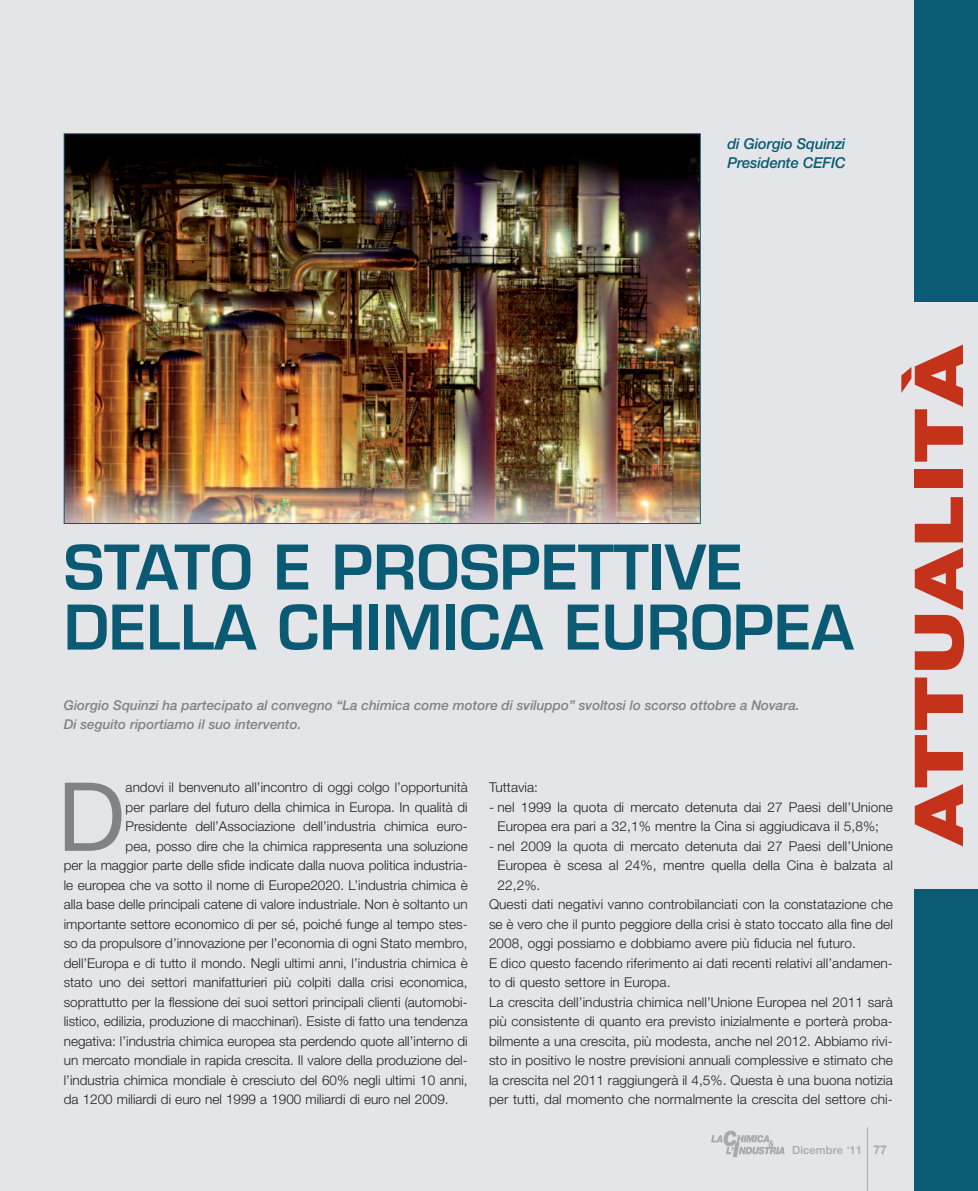
<style>
.page{position:relative;width:978px;height:1191px;background:#e3e5e9}
.page>*{position:absolute;margin:0;border:0;box-sizing:border-box;transform-origin:0 0}
.t1{font:95.4px "Helvetica Neue";color:#808285}
.t2{font:900 67.5px "Helvetica Neue";letter-spacing:.015em;color:#c5321a;scale:1.25 1}
.t3{font:600 60px/60px "Eurostile";color:#0b5a73}
.t4{font:italic 500 15px/19.5px "Helvetica Neue";letter-spacing:-.01em;color:#0b5a73}
.t5{font:300 13.5px/19.5px "Helvetica Neue";color:#231f20;text-align:center}
.t6{font:italic 500 13.5px/19.5px "Helvetica Neue";color:#808285}
.t7{font:500 11.25px "Helvetica Neue";letter-spacing:.01em;color:#a8a9ad}
.s1{font-weight:700;font-size:12px}
</style>
<div class="page">
<div style="left:914px;top:0;width:64px;height:302px;background:#0b5a73"></div>
<div style="left:914px;top:889px;width:64px;height:302px;background:#0b5a73"></div>
<hr style="left:867px;top:1127px;width:1px;height:64px;background:#a8a9ad">
<img style="left:711px;top:1130px;width:74px;height:27px">
<img style="left:66px;top:135px;width:633px;height:387px">
<p class="t4" style="left:727px;top:135px;width:120px">di Giorgio Squinzi<br>Presidente CEFIC</p>
<h3 class="t3" style="left:64px;top:544px;width:792px">STATO E PROSPETTIVE<br>DELLA CHIMICA EUROPEA</h3>
<p class="t6" style="left:64px;top:696px;width:737px">Giorgio Squinzi ha partecipato al convegno “La chimica come motore di sviluppo” svoltosi lo scorso ottobre a Novara.<br>Di seguito riportiamo il suo intervento.</p>
<h1 class="t1" style="left:57px;top:782px;width:69px">D</h1>
<p class="t5" style="left:126px;top:777px;width:344px">andovi il benvenuto all’incontro di oggi colgo l’opportunità</p>
<p class="t5" style="left:126px;top:797px;width:344px">per parlare del futuro della chimica in Europa. In qualità di</p>
<p class="t5" style="left:126px;top:816px;width:344px">Presidente dell’Associazione dell’industria chimica euro-</p>
<p class="t5" style="left:126px;top:836px;width:344px">pea, posso dire che la chimica rappresenta una soluzione</p>
<p class="t5" style="left:64px;top:855px;width:405px">per la maggior parte delle sfide indicate dalla nuova politica industria-</p>
<p class="t5" style="left:64px;top:875px;width:405px">le europea che va sotto il nome di Europe2020. L’industria chimica è</p>
<p class="t5" style="left:64px;top:894px;width:405px">alla base delle principali catene di valore industriale. Non è soltanto un</p>
<p class="t5" style="left:64px;top:914px;width:405px">importante settore economico di per sé, poiché funge al tempo stes-</p>
<p class="t5" style="left:64px;top:933px;width:405px">so da propulsore d’innovazione per l’economia di ogni Stato membro,</p>
<p class="t5" style="left:64px;top:953px;width:405px">dell’Europa e di tutto il mondo. Negli ultimi anni, l’industria chimica è</p>
<p class="t5" style="left:64px;top:972px;width:405px">stato uno dei settori manifatturieri più colpiti dalla crisi economica,</p>
<p class="t5" style="left:64px;top:992px;width:405px">soprattutto per la flessione dei suoi settori principali clienti (automobi-</p>
<p class="t5" style="left:64px;top:1011px;width:405px">listico, edilizia, produzione di macchinari). Esiste di fatto una tendenza</p>
<p class="t5" style="left:64px;top:1031px;width:405px">negativa: l’industria chimica europea sta perdendo quote all’interno di</p>
<p class="t5" style="left:64px;top:1050px;width:405px">un mercato mondiale in rapida crescita. Il valore della produzione del-</p>
<p class="t5" style="left:64px;top:1070px;width:405px">l’industria chimica mondiale è cresciuto del 60% negli ultimi 10 anni,</p>
<p class="t5" style="left:64px;top:1089px;width:386px">da 1200 miliardi di euro nel 1999 a 1900 miliardi di euro nel 2009.</p>
<p class="t5" style="left:489px;top:777px;width:51px">Tuttavia:</p>
<p class="t5" style="left:489px;top:797px;width:405px">- nel 1999 la quota di mercato detenuta dai 27 Paesi dell’Unione<br>Europea era pari a 32,1% mentre la Cina si aggiudicava il 5,8%;</p>
<p class="t5" style="left:489px;top:836px;width:405px">- nel 2009 la quota di mercato detenuta dai 27 Paesi dell’Unione</p>
<p class="t5" style="left:497px;top:855px;width:397px">Europea è scesa al 24%, mentre quella della Cina è balzata al</p>
<p class="t5" style="left:497px;top:875px;width:44px">22,2%.</p>
<p class="t5" style="left:489px;top:894px;width:405px">Questi dati negativi vanno controbilanciati con la constatazione che</p>
<p class="t5" style="left:489px;top:914px;width:405px">se è vero che il punto peggiore della crisi è stato toccato alla fine del</p>
<p class="t5" style="left:489px;top:933px;width:368px">2008, oggi possiamo e dobbiamo avere più fiducia nel futuro.</p>
<p class="t5" style="left:489px;top:953px;width:405px">E dico questo facendo riferimento ai dati recenti relativi all’andamen-</p>
<p class="t5" style="left:489px;top:972px;width:183px">to di questo settore in Europa.</p>
<p class="t5" style="left:489px;top:992px;width:405px">La crescita dell’industria chimica nell’Unione Europea nel 2011 sarà</p>
<p class="t5" style="left:489px;top:1011px;width:405px">più consistente di quanto era previsto inizialmente e porterà proba-</p>
<p class="t5" style="left:489px;top:1031px;width:405px">bilmente a una crescita, più modesta, anche nel 2012. Abbiamo rivi-</p>
<p class="t5" style="left:489px;top:1050px;width:405px">sto in positivo le nostre previsioni annuali complessive e stimato che</p>
<p class="t5" style="left:489px;top:1070px;width:405px">la crescita nel 2011 raggiungerà il 4,5%. Questa è una buona notizia</p>
<p class="t5" style="left:489px;top:1089px;width:405px">per tutti, dal momento che normalmente la crescita del settore chi-</p>
<h2 class="t2" style="left:915px;top:845px;width:402px;rotate:-90deg">ATTUALITÀ</h2>
<p class="t7" style="left:792px;top:1146px;width:96px">Dicembre ‘11 <span class="s1">77</span></p>
</div>
